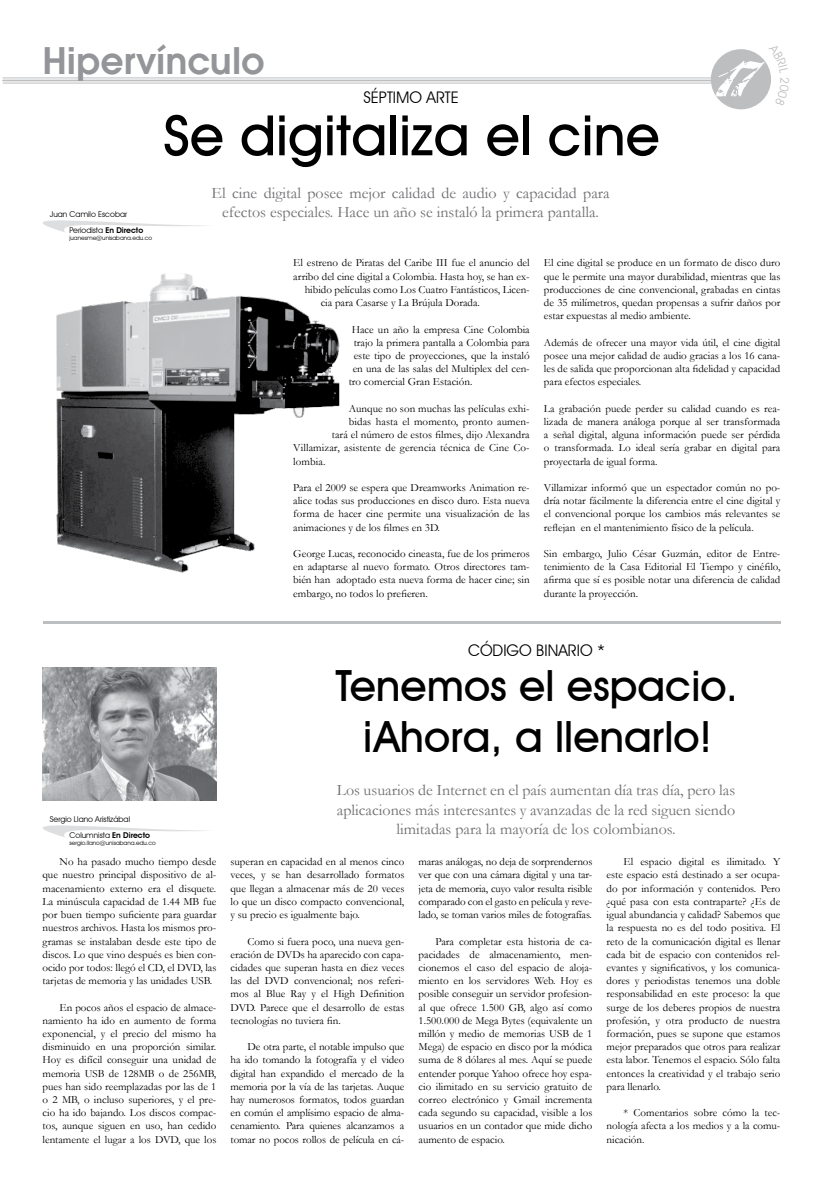
<style>
.page{position:relative;width:823px;height:1191px;background:#fff}
.page>*{position:absolute;margin:0;border:0;box-sizing:border-box;transform-origin:0 0}
.t1{font:500 56px "Avant Garde IT Cby BT";color:#000}
.t2{font:500 43px/51.6px "Avant Garde IT Cby BT";color:#000;text-align:center}
.t3{font:600 40px "Avant Gar Got Itc TEE";color:#939598}
.t4{font:16px/19.2px "Garamond";color:#6d6e71;text-align:center}
.t5{font:16px "Avant Garde IT Cby BT";color:#000}
.t6{font:11px/13.2px "Garamond";color:#000;text-align:justify}
.t7{font:8px/15.3px "Avant Garde IT Cby BT";color:#000}
.t8{font:6px "Avant Garde IT Cby BT";color:#000}
.s1{font-weight:600}
</style>
<div class="page">
<svg style="left:710px;top:49px;width:60px;height:60px"></svg>
<hr style="left:3px;top:77px;width:707px;height:1px;background:#bcbec0">
<hr style="left:3px;top:80px;width:707px;height:1px;background:#bcbec0">
<hr style="left:3px;top:83px;width:707px;height:1px;background:#bcbec0">
<hr style="left:43px;top:621px;width:737px;height:3px;background:#bcbec0">
<img style="left:56px;top:273px;width:284px;height:300px">
<img style="left:43px;top:667px;width:173px;height:133px">
<svg style="left:43px;top:220px;width:164px;height:12px"></svg>
<svg style="left:43px;top:825px;width:164px;height:12px"></svg>
<svg style="left:715px;top:49px;width:56px;height:57px"></svg>
<h3 class="t3" style="left:43px;top:37px;width:224px">Hipervínculo</h3>
<h3 class="t5" style="left:363px;top:87px;width:97px">SÉPTIMO ARTE</h3>
<h1 class="t1" style="left:163px;top:101px;width:497px">Se digitaliza el cine</h1>
<h3 class="t4" style="left:211px;top:183px;width:399px">El cine digital posee mejor calidad de audio y capacidad para</h3>
<p class="t7" style="left:50px;top:207px;width:79px">Juan Camilo Escobar</p>
<h3 class="t4" style="left:222px;top:202px;width:378px">efectos especiales. Hace un año se instaló la primera pantalla.</h3>
<p class="t7" style="left:69px;top:222px;width:75px">Periodista <span class="s1">En Directo</span></p>
<p class="t8" style="left:69px;top:234px;width:84px">juanesme@unisabana.edu.co</p>
<p class="t6" style="left:293px;top:256px;width:238px">El estreno de Piratas del Caribe III fue el anuncio del</p>
<p class="t6" style="left:293px;top:269px;width:238px">arribo del cine digital a Colombia. Hasta hoy, se han ex-</p>
<p class="t6" style="left:304px;top:282px;width:226px">hibido películas como Los Cuatro Fantásticos, Licen-</p>
<p class="t6" style="left:320px;top:296px;width:161px">cia para Casarse y La Brújula Dorada.</p>
<p class="t6" style="left:351px;top:322px;width:179px">Hace un año la empresa Cine Colombia</p>
<p class="t6" style="left:353px;top:335px;width:177px">trajo la primera pantalla a Colombia para</p>
<p class="t6" style="left:353px;top:348px;width:177px">este tipo de proyecciones, que la instaló</p>
<p class="t6" style="left:352px;top:362px;width:178px">en una de las salas del Multiplex del cen-</p>
<p class="t6" style="left:348px;top:375px;width:125px">tro comercial Gran Estación.</p>
<p class="t6" style="left:348px;top:401px;width:182px">Aunque no son muchas las películas exhi-</p>
<p class="t6" style="left:348px;top:414px;width:182px">bidas hasta el momento, pronto aumen-</p>
<p class="t6" style="left:331px;top:428px;width:199px">tará el número de estos filmes, dijo Alexandra</p>
<p class="t6" style="left:293px;top:441px;width:238px">Villamizar, asistente de gerencia técnica de Cine Co-</p>
<p class="t6" style="left:293px;top:454px;width:34px">lombia.</p>
<p class="t6" style="left:293px;top:480px;width:238px">Para el 2009 se espera que Dreamworks Animation re&shy;alice todas sus producciones en disco duro. Esta nueva forma de hacer cine permite una visualización de las animaciones y de los filmes en 3D.</p>
<p class="t6" style="left:293px;top:546px;width:238px">George Lucas, reconocido cineasta, fue de los primeros en adaptarse al nuevo formato. Otros directores tam&shy;bién han adoptado esta nueva forma de hacer cine; sin embargo, no todos lo prefieren.</p>
<p class="t6" style="left:543px;top:256px;width:238px">El cine digital se produce en un formato de disco duro que le permite una mayor durabilidad, mientras que las producciones de cine convencional, grabadas en cintas de 35 milímetros, quedan propensas a sufrir daños por estar expuestas al medio ambiente.</p>
<p class="t6" style="left:543px;top:335px;width:238px">Además de ofrecer una mayor vida útil, el cine digital posee una mejor calidad de audio gracias a los 16 cana&shy;les de salida que proporcionan alta fidelidad y capacidad para efectos especiales.</p>
<p class="t6" style="left:543px;top:401px;width:238px">La grabación puede perder su calidad cuando es rea&shy;lizada de manera análoga porque al ser transformada a señal digital, alguna información puede ser pérdida o transformada. Lo ideal sería grabar en digital para proyectarla de igual forma.</p>
<p class="t6" style="left:543px;top:480px;width:238px">Villamizar informó que un espectador común no po&shy;dría notar fácilmente la diferencia entre el cine digital y el convencional porque los cambios más relevantes se reflejan en el mantenimiento físico de la película.</p>
<p class="t6" style="left:543px;top:546px;width:238px">Sin embargo, Julio César Guzmán, editor de Entre&shy;tenimiento de la Casa Editorial El Tiempo y cinéfilo, afirma que sí es posible notar una diferencia de calidad durante la proyección.</p>
<p class="t7" style="left:69px;top:811px;width:82px;text-indent:-20px">Sergio Llano Aristizábal<br>Columnista <span class="s1">En Directo</span></p>
<p class="t8" style="left:69px;top:839px;width:88px">sergio.llano@unisabana.edu.co</p>
<p class="t6" style="left:43px;top:855px;width:175px;text-indent:17px">No ha pasado mucho tiempo desde que nuestro principal dispositivo de al&shy;macenamiento externo era el disquete.<br>La minúscula capacidad de 1.44 MB fue por buen tiempo suficiente para guardar nuestros archivos. Hasta los mismos pro&shy;gramas se instalaban desde este tipo de discos. Lo que vino después es bien con&shy;ocido por todos: llegó el CD, el DVD, las tarjetas de memoria y las unidades USB.</p>
<p class="t6" style="left:43px;top:1000px;width:175px;text-indent:17px">En pocos años el espacio de almace&shy;namiento ha ido en aumento de forma exponencial, y el precio del mismo ha disminuido en una proporción similar.<br>Hoy es difícil conseguir una unidad de memoria USB de 128MB o de 256MB, pues han sido reemplazadas por las de 1 o 2 MB, o incluso superiores, y el pre&shy;cio ha ido bajando. Los discos compac&shy;tos, aunque siguen en uso, han cedido lentamente el lugar a los DVD, que los</p>
<h3 class="t5" style="left:467px;top:640px;width:139px">CÓDIGO BINARIO *</h3>
<h2 class="t2" style="left:335px;top:659px;width:404px">Tenemos el espacio. ¡Ahora, a llenarlo!</h2>
<h3 class="t4" style="left:337px;top:780px;width:399px">Los usuarios de Internet en el país aumentan día tras día, pero las aplicaciones más interesantes y avanzadas de la red siguen siendo limitadas para la mayoría de los colombianos.</h3>
<p class="t6" style="left:230px;top:855px;width:175px">superan en capacidad en al menos cinco veces, y se han desarrollado formatos que llegan a almacenar más de 20 veces lo que un disco compacto convencional, y su precio es igualmente bajo.</p>
<p class="t6" style="left:230px;top:934px;width:175px;text-indent:17px">Como si fuera poco, una nueva gen&shy;eración de DVDs ha aparecido con capa&shy;cidades que superan hasta en diez veces las del DVD convencional; nos referi&shy;mos al Blue Ray y el High Definition DVD. Parece que el desarrollo de estas tecnologías no tuviera fin.</p>
<p class="t6" style="left:230px;top:1039px;width:175px;text-indent:17px">De otra parte, el notable impulso que ha ido tomando la fotografía y el video digital han expandido el mercado de la memoria por la vía de las tarjetas. Auque hay numerosos formatos, todos guardan en común el amplísimo espacio de alma&shy;cenamiento. Para quienes alcanzamos a tomar no pocos rollos de película en cá-</p>
<p class="t6" style="left:418px;top:855px;width:175px">maras análogas, no deja de sorprendernos ver que con una cámara digital y una tar&shy;jeta de memoria, cuyo valor resulta risible comparado con el gasto en película y reve&shy;lado, se toman varios miles de fotografías.</p>
<p class="t6" style="left:418px;top:934px;width:175px;text-indent:17px">Para completar esta historia de ca&shy;pacidades de almacenamiento, men&shy;cionemos el caso del espacio de aloja&shy;miento en los servidores Web. Hoy es posible conseguir un servidor profesion&shy;al que ofrece 1.500 GB, algo así como 1.500.000 de Mega Bytes (equivalente un millón y medio de memorias USB de 1<br>Mega) de espacio en disco por la módica suma de 8 dólares al mes. Aquí se puede entender porque Yahoo ofrece hoy espa&shy;cio ilimitado en su servicio gratuito de correo electrónico y Gmail incrementa cada segundo su capacidad, visible a los usuarios en un contador que mide dicho aumento de espacio.</p>
<p class="t6" style="left:606px;top:855px;width:175px;text-indent:17px">El espacio digital es ilimitado. Y este espacio está destinado a ser ocupa&shy;do por información y contenidos. Pero ¿qué pasa con esta contraparte? ¿Es de igual abundancia y calidad? Sabemos que la respuesta no es del todo positiva. El reto de la comunicación digital es llenar cada bit de espacio con contenidos rel&shy;evantes y significativos, y los comunica&shy;dores y periodistas tenemos una doble responsabilidad en este proceso: la que surge de los deberes propios de nuestra profesión, y otra producto de nuestra formación, pues se supone que estamos mejor preparados que otros para realizar esta labor. Tenemos el espacio. Sólo falta entonces la creatividad y el trabajo serio para llenarlo.</p>
<p class="t6" style="left:606px;top:1105px;width:175px;text-indent:17px">* Comentarios sobre cómo la tec&shy;nología afecta a los medios y a la comu&shy;nicación.</p>
</div>
